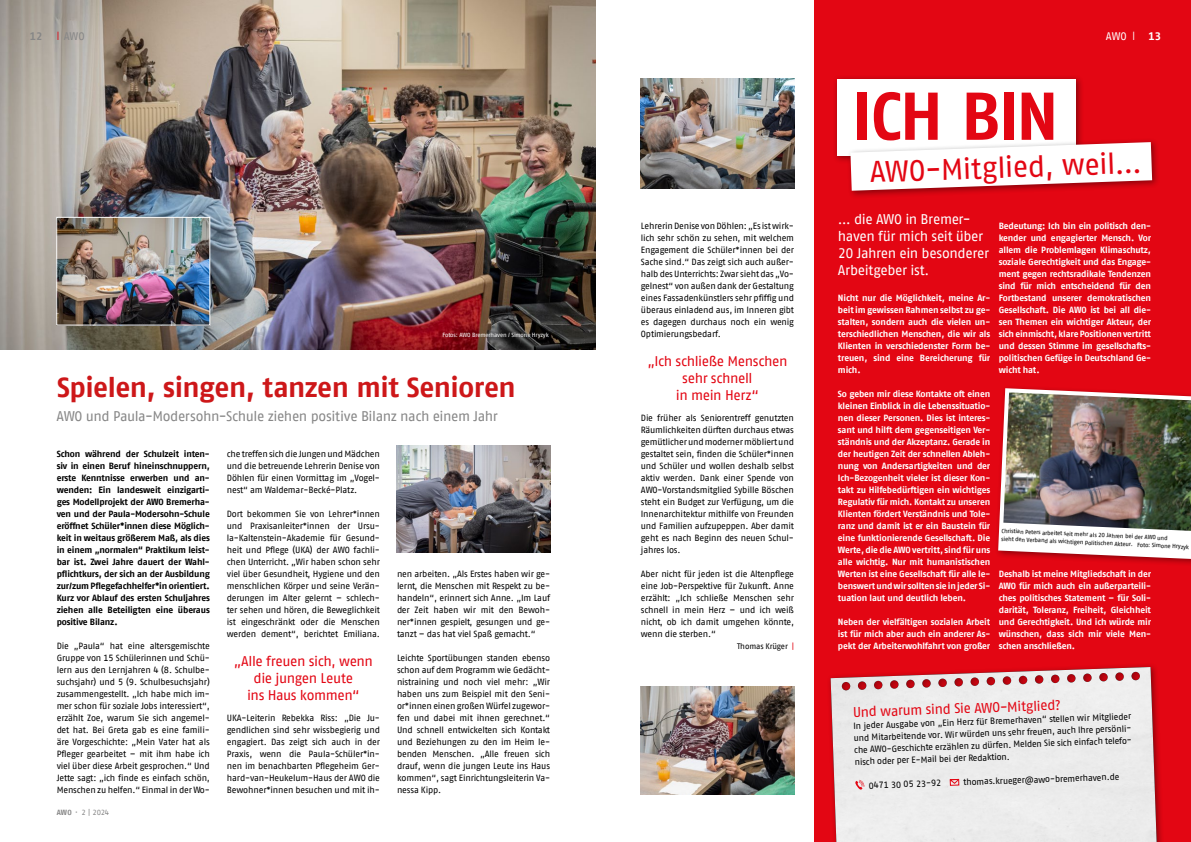
<style>
.page{position:relative;width:1191px;height:842px;background:#fff}
.page>*{position:absolute;margin:0;border:0;box-sizing:border-box;transform-origin:0 0}
.t1{font:700 67.4px "AWO Fago Office";letter-spacing:-.035em;color:#e30613}
.t2{font:29.7px "AWO Fago Office";color:#e30613}
.t3{font:700 28px "AWO Fago Office";letter-spacing:-.02em;color:#cd1719}
.t4{font:14px/17px "AWO Fago Office";letter-spacing:-.03em;color:#e30613;text-align:center}
.t5{font:14px/17px "AWO Fago Office";letter-spacing:-.03em;color:#fff}
.t6{font:14px "AWO Fago Office";letter-spacing:-.03em;color:#878787}
.t7{font:11px "AWO Fago Office";color:#fff}
.t8{font:11px "AWO Fago Office";color:#878787}
.t9{font:700 11px "AWO Fago Office";color:#878787}
.t10{font:9px/12px "AWO Fago Office";letter-spacing:-.015em;color:#000;text-align:justify}
.t11{font:700 9px/12px "AWO Fago Office";letter-spacing:-.015em;color:#fff;text-align:justify}
.t12{font:700 9px/12px "AWO Fago Office";letter-spacing:-.015em;color:#000;text-align:justify}
.t13{font:8px "AWO Fago Office";letter-spacing:-.015em;color:#000}
.t14{font:7.5px "AWO Fago Office";color:#878787}
.t15{font:6px/8.2px "AWO Fago Office";color:#000}
.t16{font:6px "AWO Fago Office";letter-spacing:-.015em;color:#fff}
.s1{font-size:9px;color:#e30613}
.s2{font-weight:700}
.s3{color:#e30613}
.s4{font-size:9px}
</style>
<div class="page">
<img style="left:0;top:0;width:595px;height:349px">
<div style="left:814px;top:0;width:377px;height:842px;background:#e30613"></div>
<div style="left:826px;top:663px;width:340px;height:179px;background:#000;opacity:.4"></div>
<img style="left:830px;top:667px;width:326px;height:175px">
<svg style="left:855px;top:780px;width:9px;height:10px"></svg>
<div style="left:950px;top:779px;width:9px;height:7px;border:1px solid #e30613"></div>
<svg style="left:948px;top:779px;width:12px;height:5px"></svg>
<div style="left:832px;top:75px;width:251px;height:88px;background:#000;opacity:.4"></div>
<div style="left:836px;top:79px;width:239px;height:76px;background:#fff"></div>
<div style="left:846px;top:138px;width:314px;height:61px;background:#000;opacity:.4"></div>
<svg style="left:850px;top:142px;width:302px;height:49px"></svg>
<img style="left:641px;top:79px;width:153px;height:109px">
<img style="left:641px;top:686px;width:153px;height:108px">
<img style="left:58px;top:219px;width:150px;height:105px">
<div style="left:56px;top:217px;width:154px;height:109px;border:1px solid #fff"></div>
<img style="left:397px;top:445px;width:153px;height:108px">
<img style="left:997px;top:387px;width:194px;height:175px">
<p class="t9" style="left:30px;top:29px;width:14px">12</p>
<p class="t8" style="left:57px;top:30px;width:29px"><span class="s1">|</span> AWO</p>
<p class="t16" style="left:442px;top:332px;width:108px">Fotos: AWO Bremerhaven / Simone Hryzyk</p>
<h3 class="t3" style="left:57px;top:371px;width:460px">Spielen, singen, tanzen mit Senioren</h3>
<h3 class="t6" style="left:57px;top:408px;width:443px">AWO und Paula-Modersohn-Schule ziehen positive Bilanz nach einem Jahr</h3>
<p class="t12" style="left:57px;top:448px;width:155px">Schon während der Schulzeit inten&shy;siv in einen Beruf hineinschnuppern, erste Kenntnisse erwerben und an&shy;wenden: Ein landesweit einzigarti&shy;ges Modellprojekt der AWO Bremerha&shy;ven und der Paula-Modersohn-Schule eröffnet Schüler*innen diese Möglich&shy;keit in weitaus größerem Maß, als dies in einem „normalen“ Praktikum leist&shy;bar ist. Zwei Jahre dauert der Wahl&shy;pflichtkurs, der sich an der Ausbildung zur/zum Pflegefachhelfer*in orientiert.<br>Kurz vor Ablauf des ersten Schuljahres ziehen alle Beteiligten eine überaus positive Bilanz.</p>
<p class="t10" style="left:57px;top:640px;width:155px">Die „Paula“ hat eine altersgemischte Gruppe von 15 Schülerinnen und Schü&shy;lern aus den Lernjahren 4 (8. Schulbe&shy;suchsjahr) und 5 (9. Schulbesuchsjahr) zusammengestellt. „Ich habe mich im&shy;mer schon für soziale Jobs interessiert“, erzählt Zoe, warum Sie sich angemel&shy;det hat. Bei Greta gab es eine famili&shy;äre Vorgeschichte: „Mein Vater hat als Pfleger gearbeitet – mit ihm habe ich viel über diese Arbeit gesprochen.“ Und Jette sagt: „ich finde es einfach schön, Menschen zu helfen.“ Einmal in der Wo-</p>
<p class="t14" style="left:57px;top:808px;width:54px"><span class="s2">AWO</span> · 2 | 2024</p>
<p class="t10" style="left:227px;top:448px;width:155px">che treffen sich die Jungen und Mädchen und die betreuende Lehrerin Denise von Döhlen für einen Vormittag im „Vogel&shy;nest“ am Waldemar-Becké-Platz.</p>
<p class="t10" style="left:227px;top:508px;width:155px">Dort bekommen Sie von Lehrer*innen und Praxisanleiter*innen der Ursu&shy;la-Kaltenstein-Akademie für Gesund&shy;heit und Pflege (UKA) der AWO fachli&shy;chen Unterricht. „Wir haben schon sehr viel über Gesundheit, Hygiene und den menschlichen Körper und seine Verän&shy;derungen im Alter gelernt – schlech&shy;ter sehen und hören, die Beweglichkeit ist eingeschränkt oder die Menschen werden dement“, berichtet Emiliana.</p>
<h3 class="t4" style="left:234px;top:653px;width:141px">„Alle freuen sich, wenn die jungen Leute<br>ins Haus kommen“</h3>
<p class="t10" style="left:227px;top:712px;width:155px">UKA-Leiterin Rebekka Riss: „Die Ju&shy;gendlichen sind sehr wissbegierig und engagiert. Das zeigt sich auch in der Praxis, wenn die Paula-Schüler*in&shy;nen im benachbarten Pflegeheim Ger&shy;hard-van-Heukelum-Haus der AWO die Bewohner*innen besuchen und mit ih-</p>
<p class="t10" style="left:397px;top:568px;width:155px">nen arbeiten. „Als Erstes haben wir ge&shy;lernt, die Menschen mit Respekt zu be&shy;handeln“, erinnert sich Anne. „Im Lauf der Zeit haben wir mit den Bewoh&shy;ner*innen gespielt, gesungen und ge&shy;tanzt – das hat viel Spaß gemacht.“</p>
<p class="t10" style="left:397px;top:652px;width:155px">Leichte Sportübungen standen ebenso schon auf dem Programm wie Gedächt&shy;nistraining und noch viel mehr: „Wir haben uns zum Beispiel mit den Seni&shy;or*innen einen großen Würfel zugewor&shy;fen und dabei mit ihnen gerechnet.“ Und schnell entwickelten sich Kontakt und Beziehungen zu den im Heim le&shy;benden Menschen. „Alle freuen sich drauf, wenn die jungen Leute ins Haus kommen“, sagt Einrichtungsleiterin Va&shy;nessa Kipp.</p>
<p class="t10" style="left:641px;top:220px;width:155px">Lehrerin Denise von Döhlen: „Es ist wirk&shy;lich sehr schön zu sehen, mit welchem Engagement die Schüler*innen bei der Sache sind.“ Das zeigt sich auch außer&shy;halb des Unterrichts: Zwar sieht das „Vo&shy;gelnest“ von außen dank der Gestaltung eines Fassadenkünstlers sehr pfiffig und überaus einladend aus, im Inneren gibt es dagegen durchaus noch ein wenig Optimierungsbedarf.</p>
<h3 class="t4" style="left:647px;top:353px;width:142px">„Ich schließe Menschen sehr schnell<br>in mein Herz“</h3>
<p class="t10" style="left:641px;top:412px;width:155px">Die früher als Seniorentreff genutzten Räumlichkeiten dürften durchaus etwas gemütlicher und moderner möbliert und gestaltet sein, finden die Schüler*innen und Schüler und wollen deshalb selbst aktiv werden. Dank einer Spende von AWO-Vorstandsmitglied Sybille Böschen steht ein Budget zur Verfügung, um die Innenarchitektur mithilfe von Freunden und Familien aufzupeppen. Aber damit geht es nach Beginn des neuen Schul&shy;jahres los.</p>
<p class="t10" style="left:641px;top:568px;width:155px">Aber nicht für jeden ist die Altenpflege eine Job-Perspektive für Zukunft. Anne erzählt: „Ich schließe Menschen sehr schnell in mein Herz – und ich weiß nicht, ob ich damit umgehen könnte, wenn die sterben.“</p>
<p class="t13" style="left:737px;top:642px;width:58px">Thomas Krüger <span class="s3">|</span></p>
<p class="t7" style="left:1105px;top:30px;width:57px">AWO <span class="s4">|</span> <span class="s2">13</span></p>
<h1 class="t1" style="left:852px;top:77px;width:208px">ICH BIN</h1>
<h2 class="t2" style="left:869px;top:155px;width:274px;rotate:-2deg">AWO-Mitglied, weil...</h2>
<h3 class="t5" style="left:838px;top:211px;width:153px">… die AWO in Bremer&shy;haven für mich seit über<br>20 Jahren ein besonderer<br>Arbeitgeber ist.</h3>
<p class="t11" style="left:838px;top:292px;width:154px">Nicht nur die Möglichkeit, meine Ar&shy;beit im gewissen Rahmen selbst zu ge&shy;stalten, sondern auch die vielen un&shy;terschiedlichen Menschen, die wir als Klienten in verschiedenster Form be&shy;treuen, sind eine Bereicherung für mich.</p>
<p class="t11" style="left:838px;top:388px;width:154px">So geben mir diese Kontakte oft einen kleinen Einblick in die Lebenssituatio&shy;nen dieser Personen. Dies ist interes&shy;sant und hilft dem gegenseitigen Ver&shy;ständnis und der Akzeptanz. Gerade in der heutigen Zeit der schnellen Ableh&shy;nung von Andersartigkeiten und der Ich-Bezogenheit vieler ist dieser Kon&shy;takt zu Hilfebedürftigen ein wichtiges Regulativ für mich. Kontakt zu unseren Klienten fördert Verständnis und Tole&shy;ranz und damit ist er ein Baustein für eine funktionierende Gesellschaft. Die Werte, die die AWO vertritt, sind für uns alle wichtig. Nur mit humanistischen Werten ist eine Gesellschaft für alle le&shy;benswert und wir sollten sie in jeder Si&shy;tuation laut und deutlich leben.</p>
<p class="t11" style="left:838px;top:616px;width:154px">Neben der vielfältigen sozialen Arbeit ist für mich aber auch ein anderer As&shy;pekt der Arbeiterwohlfahrt von großer</p>
<p class="t11" style="left:998px;top:220px;width:154px">Bedeutung: Ich bin ein politisch den&shy;kender und engagierter Mensch. Vor allem die Problemlagen Klimaschutz, soziale Gerechtigkeit und das Engage&shy;ment gegen rechtsradikale Tendenzen sind für mich entscheidend für den Fortbestand unserer demokratischen Gesellschaft. Die AWO ist bei all die&shy;sen Themen ein wichtiger Akteur, der sich einmischt, klare Positionen vertritt und dessen Stimme im gesellschafts&shy;politischen Gefüge in Deutschland Ge&shy;wicht hat.</p>
<p class="t15" style="left:1001px;top:527px;width:190px;rotate:2deg">Christian Peters arbeitet seit mehr als 20 Jahren bei der AWO und<br>sieht den Verband als wichtigen politischen Akteur. Foto: Simone Hryzyk</p>
<p class="t11" style="left:998px;top:568px;width:154px">Deshalb ist meine Mitgliedschaft in der AWO für mich auch ein außerparteili&shy;ches politisches Statement – für Soli&shy;darität, Toleranz, Freiheit, Gleichheit und Gerechtigkeit. Und ich würde mir wünschen, dass sich mir viele Men&shy;schen anschließen.</p>
<h3 class="t4" style="left:852px;top:703px;width:210px;rotate:-2deg">Und warum sind Sie AWO-Mitglied?</h3>
<p class="t10" style="left:853px;top:720px;width:279px;rotate:-2deg">In jeder Ausgabe von „Ein Herz für Bremerhaven“ stellen wir Mitglieder und Mitarbeitende vor. Wir würden uns sehr freuen, auch Ihre persönli&shy;che AWO-Geschichte erzählen zu dürfen. Melden Sie sich einfach telefo&shy;nisch oder per E-Mail bei der Redaktion.</p>
<p class="t10" style="left:868px;top:779px;width:74px;rotate:-2deg">0471 30 05 23-92</p>
<p class="t10" style="left:963px;top:776px;width:158px;rotate:-2deg">thomas.krueger@awo-bremerhaven.de</p>
</div>
